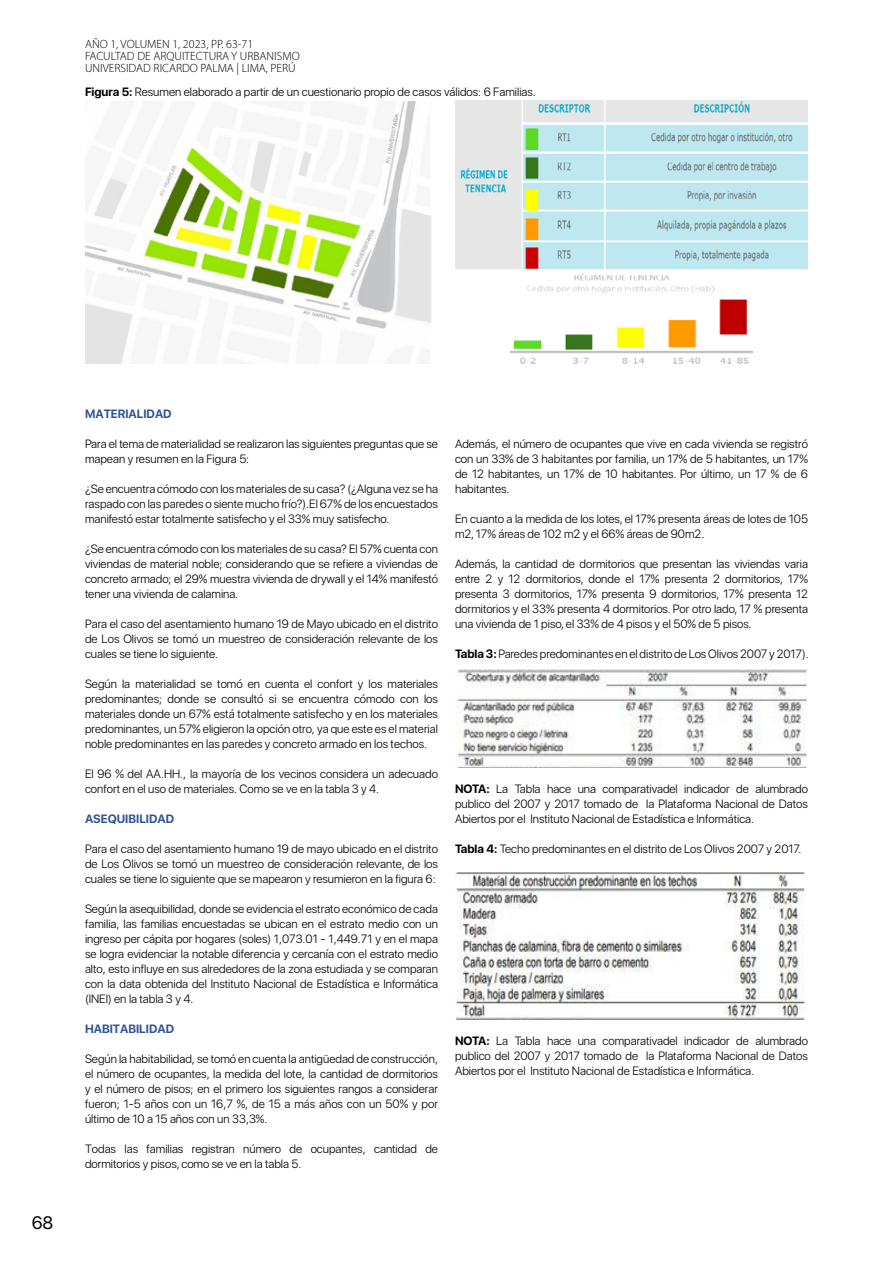
<style>
.page{position:relative;width:893px;height:1263px;background:#fff}
.page>*{position:absolute;margin:0;border:0;box-sizing:border-box;transform-origin:0 0}
.t1{font:18px "SF Pro Display";color:#000}
.t2{font:300 12px/15px "SF Pro Display";color:#000;text-align:justify}
.t3{font:300 12px/12px "Myriad Pro";color:#000}
.t4{font:700 12px "SF Pro Display";color:#2f5496}
.s1{font-weight:700}
</style>
<div class="page">
<img style="left:85px;top:101px;width:346px;height:262px">
<img style="left:457px;top:670px;width:349px;height:97px">
<img style="left:455px;top:872px;width:350px;height:148px">
<img style="left:455px;top:101px;width:353px;height:169px">
<img style="left:510px;top:273px;width:242px;height:90px">
<p class="t3" style="left:85px;top:38px;width:216px">AÑO 1, VOLUMEN 1, 2023, PP. 63-71<br>FACULTAD DE ARQUITECTURA Y URBANISMO<br>UNIVERSIDAD RICARDO PALMA | LIMA, PERÚ</p>
<p class="t2" style="left:85px;top:85px;width:452px"><span class="s1">Figura 5:</span> Resumen elaborado a partir de un cuestionario propio de casos válidos: 6 Familias.</p>
<h1 class="t1" style="left:32px;top:1209px;width:23px">68</h1>
<p class="t4" style="left:85px;top:406px;width:88px">MATERIALIDAD</p>
<p class="t2" style="left:85px;top:436px;width:354px">Para el tema de materialidad se realizaron las siguientes preguntas que se mapean y resumen en la Figura 5:</p>
<p class="t2" style="left:85px;top:481px;width:354px">¿Se encuentra cómodo con los materiales de su casa? (¿Alguna vez se ha raspado con las paredes o siente mucho frío?).El 67% de los encuestados manifestó estar totalmente satisfecho y el 33% muy satisfecho.</p>
<p class="t2" style="left:85px;top:541px;width:354px">¿Se encuentra cómodo con los materiales de su casa? El 57% cuenta con viviendas de material noble; considerando que se refiere a viviendas de concreto armado; el 29% muestra vivienda de drywall y el 14% manifestó tener una vivienda de calamina.</p>
<p class="t2" style="left:85px;top:616px;width:354px">Para el caso del asentamiento humano 19 de Mayo ubicado en el distrito de Los Olivos se tomó un muestreo de consideración relevante de los cuales se tiene lo siguiente.</p>
<p class="t2" style="left:85px;top:676px;width:354px">Según la materialidad se tomó en cuenta el confort y los materiales predominantes; donde se consultó si se encuentra cómodo con los materiales donde un 67% está totalmente satisfecho y en los materiales predominantes, un 57% eligieron la opción otro, ya que este es el material noble predominantes en las paredes y concreto armado en los techos.</p>
<p class="t2" style="left:85px;top:766px;width:354px">El 96 % del AA.HH., la mayoría de los vecinos considera un adecuado confort en el uso de materiales. Como se ve en la tabla 3 y 4.</p>
<p class="t4" style="left:85px;top:811px;width:91px">ASEQUIBILIDAD</p>
<p class="t2" style="left:85px;top:841px;width:354px">Para el caso del asentamiento humano 19 de mayo ubicado en el distrito de Los Olivos se tomó un muestreo de consideración relevante, de los cuales se tiene lo siguiente que se mapearon y resumieron en la figura 6:</p>
<p class="t2" style="left:85px;top:901px;width:354px">Según la asequibilidad, donde se evidencia el estrato económico de cada familia, las familias encuestadas se ubican en el estrato medio con un ingreso per cápita por hogares (soles) 1,073.01 - 1,449.71 y en el mapa se logra evidenciar la notable diferencia y cercanía con el estrato medio alto, esto influye en sus alrededores de la zona estudiada y se comparan con la data obtenida del Instituto Nacional de Estadística e Informática (INEI) en la tabla 3 y 4.</p>
<p class="t4" style="left:85px;top:1021px;width:91px">HABITABILIDAD</p>
<p class="t2" style="left:85px;top:1051px;width:354px">Según la habitabilidad, se tomó en cuenta la antigüedad de construcción, el número de ocupantes, la medida del lote, la cantidad de dormitorios y el número de pisos; en el primero los siguientes rangos a considerar fueron; 1-5 años con un 16,7 %, de 15 a más años con un 50% y por último de 10 a 15 años con un 33,3%.</p>
<p class="t2" style="left:85px;top:1141px;width:354px">Todas las familias registran número de ocupantes, cantidad de dormitorios y pisos, como se ve en la tabla 5.</p>
<p class="t2" style="left:455px;top:436px;width:354px">Además, el número de ocupantes que vive en cada vivienda se registró con un 33% de 3 habitantes por familia, un 17% de 5 habitantes, un 17% de 12 habitantes, un 17% de 10 habitantes. Por último, un 17 % de 6 habitantes.</p>
<p class="t2" style="left:455px;top:511px;width:354px">En cuanto a la medida de los lotes, el 17% presenta áreas de lotes de 105 m2, 17% áreas de 102 m2 y el 66% áreas de 90m2.</p>
<p class="t2" style="left:455px;top:556px;width:354px">Además, la cantidad de dormitorios que presentan las viviendas varia entre 2 y 12 dormitorios, donde el 17% presenta 2 dormitorios, 17% presenta 3 dormitorios, 17% presenta 9 dormitorios, 17% presenta 12 dormitorios y el 33% presenta 4 dormitorios. Por otro lado, 17 % presenta una vivienda de 1 piso, el 33% de 4 pisos y el 50% de 5 pisos.</p>
<p class="t2" style="left:455px;top:646px;width:355px"><span class="s1">Tabla 3:</span> Paredes predominantes en el distrito de Los Olivos 2007 y 2017).</p>
<p class="t2" style="left:455px;top:781px;width:354px"><span class="s1">NOTA:</span> La Tabla hace una comparativadel indicador de alumbrado publico del 2007 y 2017 tomado de la Plataforma Nacional de Datos Abiertos por el Instituto Nacional de Estadística e Informática.</p>
<p class="t2" style="left:455px;top:841px;width:348px"><span class="s1">Tabla 4:</span> Techo predominantes en el distrito de Los Olivos 2007 y 2017.</p>
<p class="t2" style="left:455px;top:1034px;width:354px"><span class="s1">NOTA:</span> La Tabla hace una comparativadel indicador de alumbrado publico del 2007 y 2017 tomado de la Plataforma Nacional de Datos Abiertos por el Instituto Nacional de Estadística e Informática.</p>
</div>
